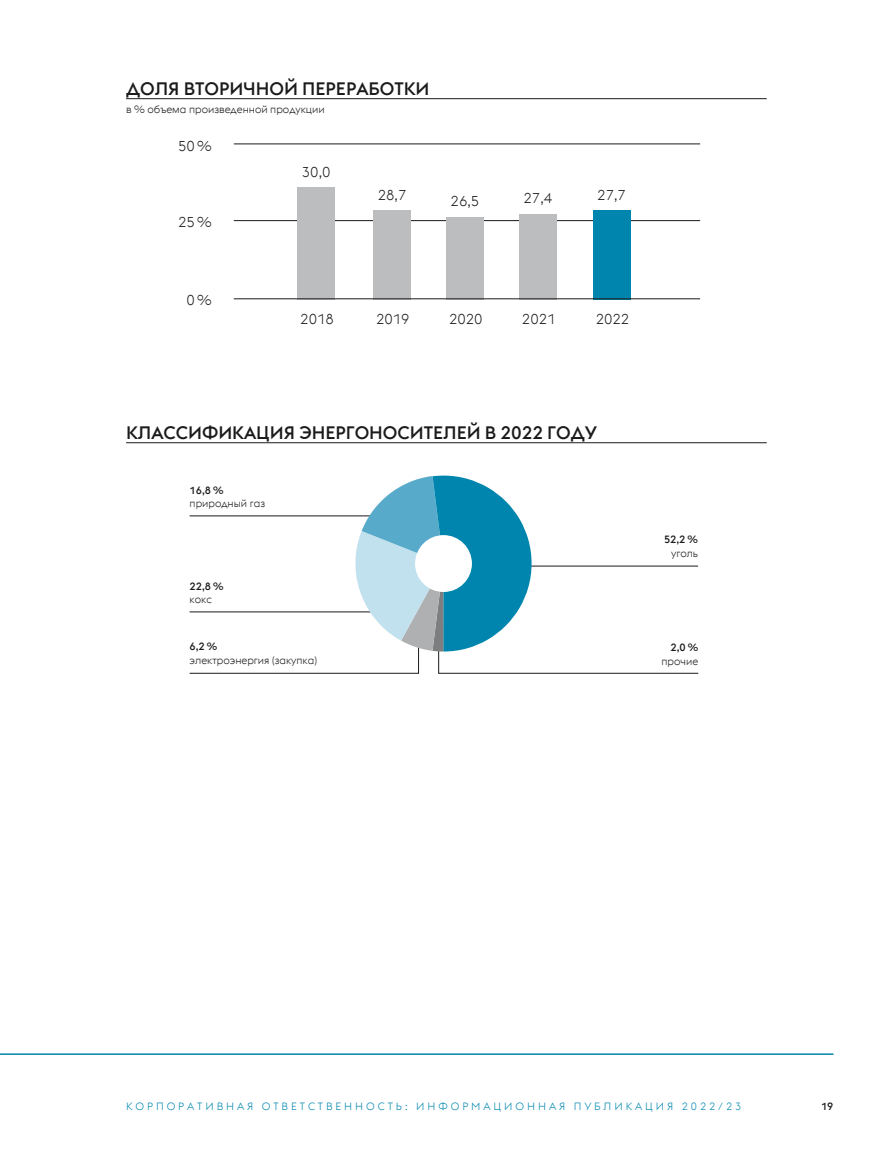
<style>
.page{position:relative;width:893px;height:1157px;background:#fff}
.page>*{position:absolute;margin:0;border:0;box-sizing:border-box;transform-origin:0 0}
.t1{font:500 18px "voestalpine";color:#1c1b1c}
.t2{font:300 14.25px "voestalpine";color:#1c1b1c}
.t3{font:300 10.5px "voestalpine";color:#1c1b1c}
.t4{font:300 10.5px "voestalpine";letter-spacing:.28em;color:#0086ae}
.t5{font:500 10.5px "voestalpine";color:#1c1b1c}
</style>
<div class="page">
<hr style="left:0;top:1053px;width:833px;height:1px;background:#0086ae">
<hr style="left:126px;top:442px;width:641px;height:1px;background:#1c1b1c">
<svg style="left:189px;top:475px;width:510px;height:198px"></svg>
<div style="left:415px;top:535px;width:57px;height:57px;background:#fff;border-radius:50%"></div>
<hr style="left:126px;top:98px;width:641px;height:1px;background:#1c1b1c">
<hr style="left:234px;top:220px;width:466px;height:1px;background:#1c1b1c">
<hr style="left:234px;top:144px;width:466px;height:1px;background:#1c1b1c">
<div style="left:446px;top:217px;width:38px;height:82px;background:#bcbdbf"></div>
<div style="left:298px;top:187px;width:37px;height:112px;background:#bcbdbf"></div>
<div style="left:374px;top:210px;width:37px;height:89px;background:#bcbdbf"></div>
<div style="left:593px;top:210px;width:37px;height:89px;background:#0086ae"></div>
<div style="left:519px;top:214px;width:37px;height:85px;background:#bcbdbf"></div>
<hr style="left:234px;top:298px;width:466px;height:1px;background:#1c1b1c">
<h1 class="t1" style="left:126px;top:78px;width:305px">ДОЛЯ ВТОРИЧНОЙ ПЕРЕРАБОТКИ</h1>
<p class="t3" style="left:126px;top:103px;width:200px">в % объема произведенной продукции</p>
<h2 class="t2" style="left:178px;top:138px;width:35px">50%</h2>
<h2 class="t2" style="left:178px;top:214px;width:35px">25%</h2>
<h2 class="t2" style="left:187px;top:292px;width:27px">0%</h2>
<h2 class="t2" style="left:302px;top:163px;width:30px">30,0</h2>
<h2 class="t2" style="left:300px;top:310px;width:35px">2018</h2>
<h2 class="t2" style="left:378px;top:187px;width:30px">28,7</h2>
<h2 class="t2" style="left:451px;top:193px;width:30px">26,5</h2>
<h2 class="t2" style="left:524px;top:190px;width:30px">27,4</h2>
<h2 class="t2" style="left:376px;top:310px;width:35px">2019</h2>
<h2 class="t2" style="left:449px;top:310px;width:35px">2020</h2>
<h2 class="t2" style="left:522px;top:310px;width:35px">2021</h2>
<h2 class="t2" style="left:597px;top:186px;width:30px">27,7</h2>
<h2 class="t2" style="left:596px;top:310px;width:35px">2022</h2>
<h1 class="t1" style="left:126px;top:422px;width:472px">КЛАССИФИКАЦИЯ ЭНЕРГОНОСИТЕЛЕЙ В 2022 ГОДУ</h1>
<p class="t5" style="left:190px;top:483px;width:35px">16,8 %</p>
<p class="t3" style="left:190px;top:497px;width:77px">природный газ</p>
<p class="t5" style="left:190px;top:579px;width:35px">22,8 %</p>
<p class="t3" style="left:190px;top:593px;width:24px">кокс</p>
<p class="t5" style="left:190px;top:640px;width:29px">6,2 %</p>
<p class="t3" style="left:190px;top:654px;width:129px">электроэнергия (закупка)</p>
<p class="t5" style="left:664px;top:533px;width:35px">52,2 %</p>
<p class="t3" style="left:671px;top:547px;width:28px">уголь</p>
<p class="t5" style="left:670px;top:641px;width:29px">2,0 %</p>
<p class="t3" style="left:661px;top:655px;width:38px">прочие</p>
<p class="t4" style="left:126px;top:1099px;width:617px">КОРПОРАТИВНАЯ ОТВЕТСТВЕННОСТЬ: ИНФОРМАЦИОННАЯ ПУБЛИКАЦИЯ 2022/23</p>
<p class="t5" style="left:821px;top:1099px;width:14px">19</p>
</div>
